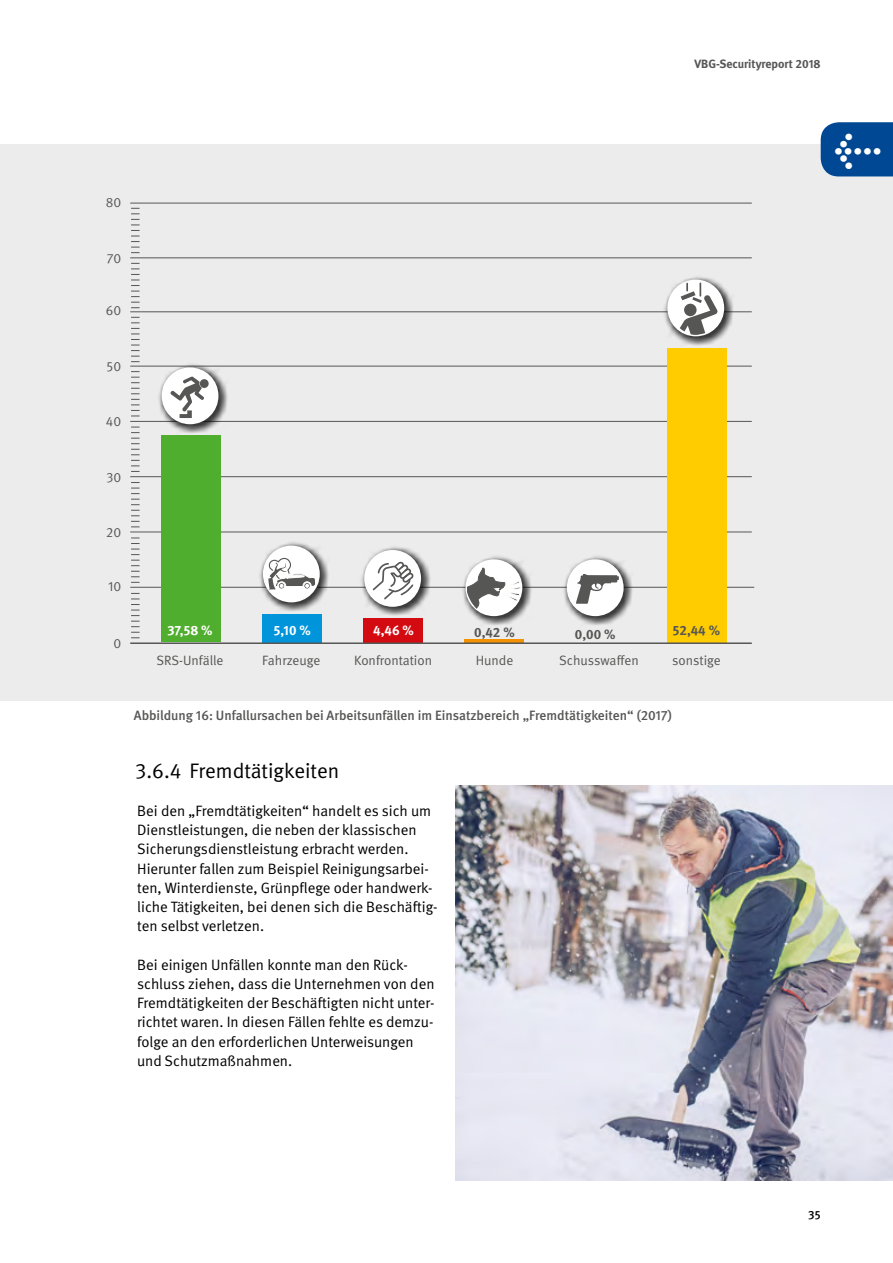
<style>
.page{position:relative;width:893px;height:1263px;background:#fff}
.page>*{position:absolute;margin:0;border:0;box-sizing:border-box;transform-origin:0 0}
.t1{font:700 39px "DGUV Meta";color:#fff}
.t2{font:21px "DGUV Meta";color:#000}
.Fließtext{font:15px/19.2px "DGUV Meta";color:#000}
.t3{font:500 13.5px "DGUV Meta";color:#565655}
.t4{font:13.5px "DGUV Meta";color:#565655}
.t5{font:700 13.5px "DGUV Meta";color:#fff}
.t6{font:700 13.5px "DGUV Meta";letter-spacing:-.005em;color:#565655}
.t7{font:700 12px "DGUV Meta";color:#565655}
.t8{font:500 12px "DGUV Meta";color:#000}
</style>
<div class="page">
<div style="left:0;top:144px;width:893px;height:557px;background:#ececec"></div>
<img style="left:130px;top:202px;width:625px;height:440px">
<img style="left:455px;top:786px;width:438px;height:395px">
<div style="left:821px;top:122px;width:72px;height:54px;background:#004893"></div>
<svg style="left:131px;top:593px;width:9px;height:45px"></svg>
<svg style="left:131px;top:538px;width:9px;height:45px"></svg>
<svg style="left:131px;top:482px;width:9px;height:45px"></svg>
<svg style="left:131px;top:427px;width:9px;height:45px"></svg>
<svg style="left:131px;top:371px;width:9px;height:46px"></svg>
<svg style="left:131px;top:317px;width:9px;height:45px"></svg>
<svg style="left:131px;top:263px;width:9px;height:45px"></svg>
<svg style="left:131px;top:208px;width:9px;height:45px"></svg>
<hr style="left:130px;top:587px;width:624px;height:1px;background:#565655">
<hr style="left:130px;top:532px;width:622px;height:1px;background:#565655">
<hr style="left:130px;top:476px;width:622px;height:1px;background:#565655">
<hr style="left:130px;top:421px;width:622px;height:1px;background:#565655">
<hr style="left:130px;top:366px;width:622px;height:1px;background:#565655">
<hr style="left:130px;top:311px;width:622px;height:1px;background:#565655">
<hr style="left:130px;top:257px;width:622px;height:1px;background:#565655">
<hr style="left:130px;top:203px;width:622px;height:1px;background:#565655">
<div style="left:161px;top:435px;width:59px;height:207px;background:#50ae2f"></div>
<div style="left:262px;top:614px;width:60px;height:28px;background:#0095db"></div>
<div style="left:363px;top:618px;width:60px;height:24px;background:#d40a11"></div>
<hr style="left:465px;top:639px;width:59px;height:3px;background:#f39100">
<div style="left:667px;top:348px;width:60px;height:294px;background:#fc0"></div>
<hr style="left:130px;top:642px;width:622px;height:2px;background:#565655">
<div style="left:663px;top:275px;width:72px;height:72px;background:#000;opacity:.75"></div>
<div style="left:667px;top:279px;width:57px;height:57px;background:#fff;border-radius:50%"></div>
<svg style="left:680px;top:283px;width:38px;height:52px"></svg>
<div style="left:562px;top:555px;width:72px;height:72px;background:#000;opacity:.75"></div>
<div style="left:567px;top:559px;width:57px;height:57px;background:#fff;border-radius:50%"></div>
<svg style="left:576px;top:574px;width:43px;height:30px"></svg>
<div style="left:461px;top:555px;width:72px;height:72px;background:#000;opacity:.75"></div>
<div style="left:465px;top:559px;width:57px;height:57px;background:#fff;border-radius:50%"></div>
<svg style="left:467px;top:568px;width:53px;height:40px"></svg>
<div style="left:360px;top:545px;width:72px;height:72px;background:#000;opacity:.75"></div>
<div style="left:364px;top:550px;width:57px;height:57px;background:#fff;border-radius:50%"></div>
<svg style="left:371px;top:561px;width:43px;height:40px"></svg>
<div style="left:258px;top:541px;width:72px;height:72px;background:#000;opacity:.75"></div>
<div style="left:263px;top:546px;width:57px;height:56px;background:#fff;border-radius:50%"></div>
<svg style="left:268px;top:557px;width:48px;height:33px"></svg>
<div style="left:157px;top:363px;width:72px;height:72px;background:#000;opacity:.75"></div>
<div style="left:162px;top:367px;width:56px;height:57px;background:#fff;border-radius:50%"></div>
<div style="left:200px;top:379px;width:9px;height:9px;background:#565655;border-radius:50%"></div>
<svg style="left:171px;top:376px;width:33px;height:42px"></svg>
<p class="t7" style="left:694px;top:57px;width:128px">VBG-Securityreport 2018</p>
<p class="t4" style="left:106px;top:195px;width:17px">80</p>
<p class="t4" style="left:107px;top:250px;width:16px">70</p>
<p class="t4" style="left:106px;top:303px;width:17px">60</p>
<p class="t4" style="left:107px;top:358px;width:16px">50</p>
<p class="t4" style="left:106px;top:413px;width:17px">40</p>
<p class="t4" style="left:106px;top:469px;width:16px">30</p>
<p class="t4" style="left:106px;top:524px;width:16px">20</p>
<p class="t4" style="left:108px;top:579px;width:15px">10</p>
<p class="t4" style="left:113px;top:635px;width:9px">0</p>
<p class="t5" style="left:167px;top:622px;width:47px">37,58 %</p>
<p class="t5" style="left:274px;top:622px;width:38px">5,10 %</p>
<p class="t5" style="left:373px;top:622px;width:42px">4,46 %</p>
<p class="t6" style="left:474px;top:624px;width:42px">0,42 %</p>
<p class="t6" style="left:575px;top:627px;width:42px">0,00 %</p>
<p class="t6" style="left:673px;top:622px;width:49px">52,44 %</p>
<p class="t4" style="left:157px;top:652px;width:68px">SRS-Unfälle</p>
<p class="t4" style="left:262px;top:652px;width:60px">Fahrzeuge</p>
<p class="t4" style="left:354px;top:652px;width:79px">Konfrontation</p>
<p class="t4" style="left:476px;top:652px;width:39px">Hunde</p>
<p class="t4" style="left:559px;top:652px;width:81px">Schusswaffen</p>
<p class="t4" style="left:672px;top:652px;width:50px">sonstige</p>
<p class="t3" style="left:134px;top:707px;width:539px">Abbildung 16: Unfallursachen bei Arbeitsunfällen im Einsatzbereich „Fremdtätigkeiten“ (2017)</p>
<p class="t2" style="left:136px;top:758px;width:205px">3.6.4 Fremdtätigkeiten</p>
<p class="Fließtext" style="left:137px;top:802px;width:302px">Bei den „Fremdtätigkeiten“ handelt es sich um Dienstleistungen, die neben der klassischen Sicherungsdienstleistung erbracht werden.<br>Hierunter fallen zum Beispiel Reinigungsarbei&shy;ten, Winterdienste, Grünpflege oder handwerk&shy;liche Tätigkeiten, bei denen sich die Beschäftig&shy;ten selbst verletzen.</p>
<p class="Fließtext" style="left:137px;top:955px;width:299px">Bei einigen Unfällen konnte man den Rück&shy;schluss ziehen, dass die Unternehmen von den Fremdtätigkeiten der Beschäftigten nicht unter&shy;richtet waren. In diesen Fällen fehlte es demzu&shy;folge an den erforderlichen Unterweisungen und Schutzmaßnahmen.</p>
<h1 class="t1" style="left:834px;top:125px;width:48px">←</h1>
<p class="t8" style="left:808px;top:1208px;width:14px">35</p>
</div>
